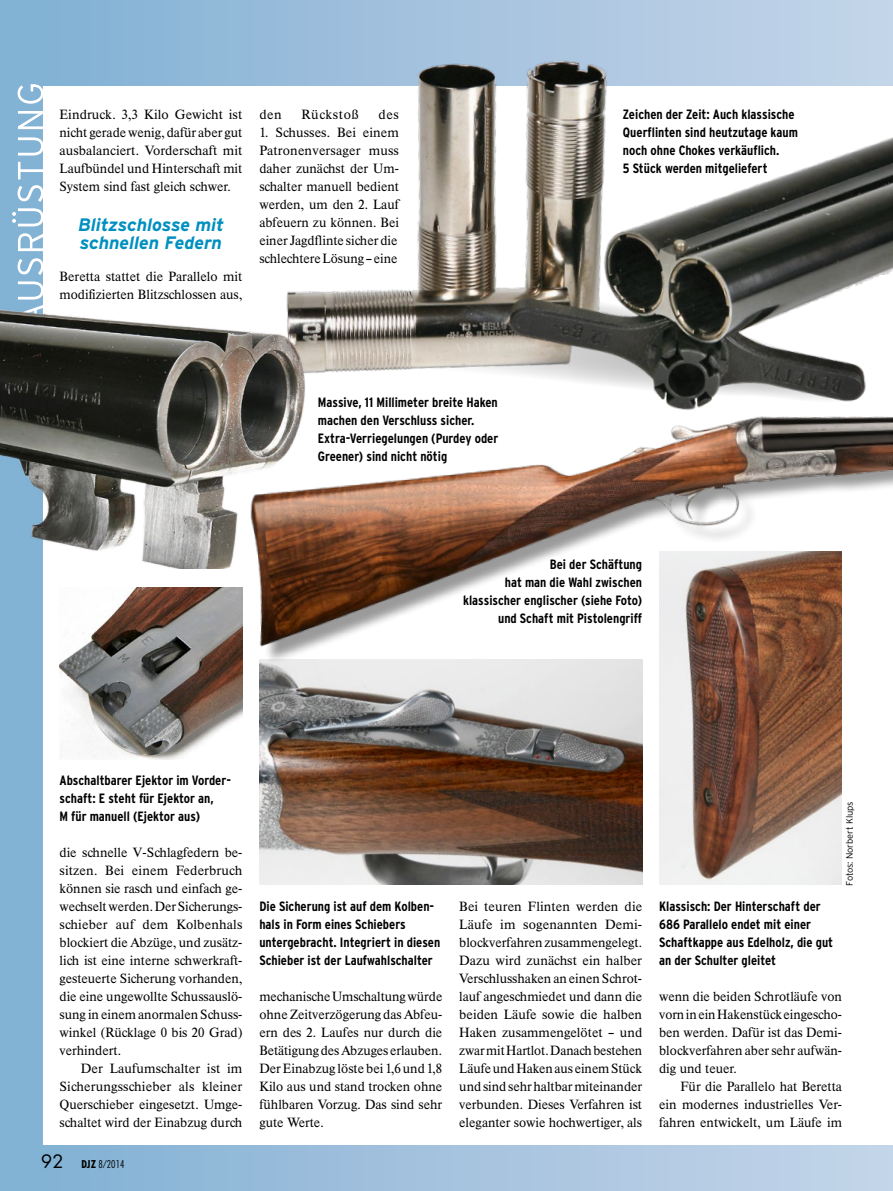
<style>
.page{position:relative;width:893px;height:1191px;background:#fff}
.page>*{position:absolute;margin:0;border:0;box-sizing:border-box;transform-origin:0 0}
.Ausrüstung__Zwischen{font:italic 700 18px/18px "Parey Interstate";letter-spacing:-.005em;color:#0090c0}
.Ausrüstung__Bildunte{font:700 condensed 13.5px/18px "Parey Interstate";color:#000}
.Ausrüstung__Text_ohn{font:500 13.2px/18px "Parey Times BQ";color:#000;text-align:justify}
.Ausrüstung__Text_mit{font:500 13.2px/18px "Parey Times BQ";color:#000;text-align:justify}
.Ausrüstung__Text_mit-2{font:500 13.2px "Parey Times BQ";letter-spacing:.045em;color:#000}
.t1{font:10.5px "Parey Futura Std Con Lig";color:#000}
.Bildnachweis{font:300 9.3px "Parey Interstate";letter-spacing:-.01em;color:#000}
.s1{font-family:"Parey Futura";font-size:18px}
.s2{font-family:"Parey Futura";font-weight:700;font-stretch:condensed}
</style>
<div class="page">
<div style="left:41px;top:0;width:852px;height:85px;background:#8bb6d7"></div>
<div style="left:41px;top:1145px;width:852px;height:46px;background:linear-gradient(to right,#84b1d4,#c5d5e9)"></div>
<div style="left:0;top:0;width:43px;height:1191px;background:#82b2d4"></div>
<img style="left:60px;top:587px;width:182px;height:172px">
<img style="left:259px;top:668px;width:383px;height:216px">
<img style="left:659px;top:668px;width:183px;height:216px">
<img style="left:228px;top:416px;width:665px;height:252px">
<img style="left:251px;top:2px;width:642px;height:408px">
<img style="left:0;top:290px;width:318px;height:278px">
<p class="Ausrüstung__Text_mit" style="left:60px;top:106px;width:184px">Eindruck. 3,3 Kilo Gewicht ist nicht gerade wenig, dafür aber gut ausbalanciert. Vorderschaft mit Laufbündel und Hinterschaft mit System sind fast gleich schwer.</p>
<p class="Ausrüstung__Zwischen" style="left:78px;top:216px;width:147px">Blitzschlosse mit schnellen Federn</p>
<p class="Ausrüstung__Text_ohn" style="left:60px;top:268px;width:184px">Beretta stattet die Parallelo mit modifizierten Blitzschlossen aus,</p>
<p class="Ausrüstung__Text_mit" style="left:259px;top:106px;width:24px">den</p>
<p class="Ausrüstung__Text_mit-2" style="left:302px;top:107px;width:59px">Rückstoß</p>
<p class="Ausrüstung__Text_mit" style="left:379px;top:106px;width:22px">des</p>
<p class="Ausrüstung__Text_mit" style="left:259px;top:124px;width:141px">1. Schusses. Bei einem Patronenversager muss daher zunächst der Um&shy;schalter manuell bedient werden, um den 2. Lauf abfeuern zu können. Bei einer Jagdflinte sicher die schlechtere Lösung – eine</p>
<p class="Ausrüstung__Bildunte" style="left:623px;top:105px;width:176px">Zeichen der Zeit: Auch klassische<br>Querflinten sind heutzutage kaum noch ohne Chokes verkäuflich.<br>5 Stück werden mitgeliefert</p>
<p class="Ausrüstung__Bildunte" style="left:318px;top:393px;width:182px">Massive, 11 Millimeter breite Haken machen den Verschluss sicher.<br>Extra-Verriegelungen (Purdey oder<br>Greener) sind nicht nötig</p>
<p class="Ausrüstung__Bildunte" style="left:550px;top:555px;width:94px">Bei der Schäftung</p>
<p class="Ausrüstung__Bildunte" style="left:505px;top:573px;width:139px">hat man die Wahl zwischen</p>
<p class="Ausrüstung__Bildunte" style="left:463px;top:591px;width:181px;text-align:right">klassischer englischer (siehe Foto) und Schaft mit Pistolengriff</p>
<p class="Ausrüstung__Bildunte" style="left:60px;top:771px;width:173px">Abschaltbarer Ejektor im Vorder&shy;schaft: E steht für Ejektor an,<br>M für manuell (Ejektor aus)</p>
<p class="Ausrüstung__Text_ohn" style="left:60px;top:844px;width:184px">die schnelle V-Schlagfedern be&shy;sitzen. Bei einem Federbruch können sie rasch und einfach ge&shy;wechselt werden. Der Sicherungs&shy;schieber auf dem Kolbenhals blockiert die Abzüge, und zusätz&shy;lich ist eine interne schwerkraft&shy;gesteuerte Sicherung vorhanden, die eine ungewollte Schussauslö&shy;sung in einem anormalen Schuss&shy;winkel (Rücklage 0 bis 20 Grad) verhindert.</p>
<p class="Ausrüstung__Text_mit" style="left:60px;top:1060px;width:184px;text-indent:21px">Der Laufumschalter ist im Sicherungsschieber als kleiner Querschieber eingesetzt. Umge&shy;schaltet wird der Einabzug durch</p>
<p class="t1" style="left:41px;top:1157px;width:85px"><span class="s1">92</span> <span class="s2">DJZ</span> 8/2014</p>
<p class="Ausrüstung__Bildunte" style="left:259px;top:897px;width:182px">Die Sicherung ist auf dem Kolben&shy;hals in Form eines Schiebers untergebracht. Integriert in diesen Schieber ist der Laufwahlschalter</p>
<p class="Ausrüstung__Text_mit" style="left:259px;top:988px;width:184px">mechanische Umschaltung würde ohne Zeitverzögerung das Abfeu&shy;ern des 2. Laufes nur durch die Betätigung des Abzuges erlauben.<br>Der Einabzug löste bei 1,6 und 1,8<br>Kilo aus und stand trocken ohne fühlbaren Vorzug. Das sind sehr gute Werte.</p>
<p class="Ausrüstung__Text_ohn" style="left:459px;top:898px;width:184px">Bei teuren Flinten werden die Läufe im sogenannten Demi&shy;blockverfahren zusammengelegt.<br>Dazu wird zunächst ein halber Verschlusshaken an einen Schrot&shy;lauf angeschmiedet und dann die beiden Läufe sowie die halben Haken zusammengelötet – und zwar mit Hartlot. Danach bestehen Läufe und Haken aus einem Stück und sind sehr haltbar miteinander verbunden. Dieses Verfahren ist eleganter sowie hochwertiger, als</p>
<p class="Ausrüstung__Bildunte" style="left:659px;top:897px;width:176px">Klassisch: Der Hinterschaft der<br>686 Parallelo endet mit einer<br>Schaftkappe aus Edelholz, die gut an der Schulter gleitet</p>
<p class="Bildnachweis" style="left:844px;top:885px;width:86px;rotate:-90deg">Fotos: Norbert Klups</p>
<p class="Ausrüstung__Text_ohn" style="left:659px;top:988px;width:184px">wenn die beiden Schrotläufe von vorn in ein Hakenstück eingescho&shy;ben werden. Dafür ist das Demi&shy;blockverfahren aber sehr aufwän&shy;dig und teuer.</p>
<p class="Ausrüstung__Text_mit" style="left:659px;top:1078px;width:184px;text-indent:21px">Für die Parallelo hat Beretta ein modernes industrielles Ver&shy;fahren entwickelt, um Läufe im</p>
</div>
